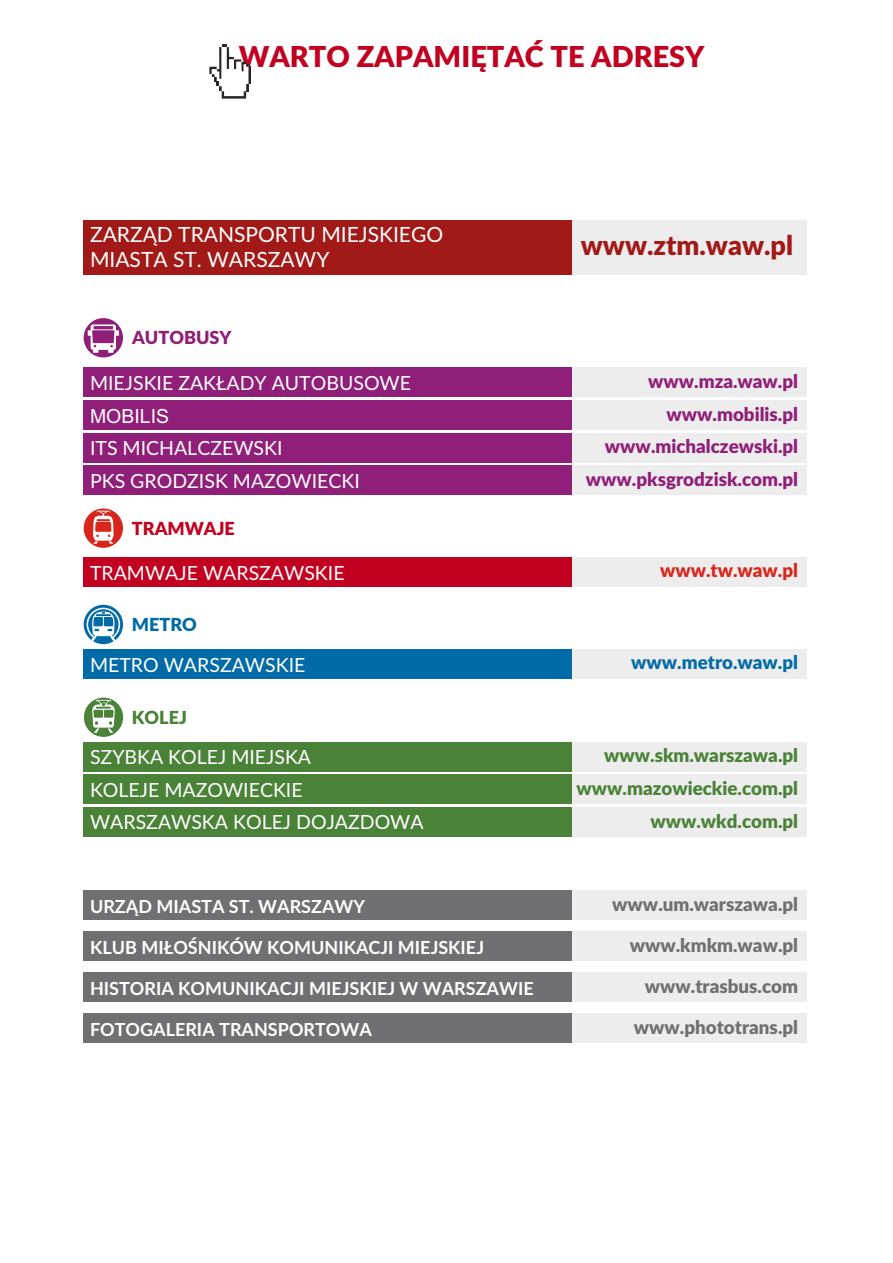
<style>
.page{position:relative;width:893px;height:1263px;background:#fff}
.page>*{position:absolute;margin:0;border:0;box-sizing:border-box;transform-origin:0 0}
.t1{font:900 28.8px "Lato";color:#c2001f}
.t2{font:900 27px "Lato";color:#a11a17}
.t3{font:21px/25.2px "Lato";color:#fff}
.t4{font:19.5px/32.5px "Lato";color:#fff}
.t5{font:19.5px "Arial";color:#fff}
.t6{font:900 18.75px/32.5px "Lato";color:#8f1f78;text-align:right}
.t7{font:900 18.75px/41.1px "Lato";color:#707073;text-align:right}
.t8{font:900 18.75px/32.5px "Lato";color:#4a8238;text-align:right}
.t9{font:900 18.75px "Lato";color:#006ba6}
.t10{font:900 18.75px "Lato";color:#d9261c}
.t11{font:700 18px "Lato";color:#fff}
.t12{font:900 18px "Lato";color:#8f1f78}
.t13{font:900 18px "Lato";color:#c2001f}
.t14{font:900 18px "Lato";color:#006ba6}
.t15{font:900 18px "Lato";color:#4a8238}
</style>
<div class="page">
<svg style="left:209px;top:45px;width:42px;height:54px"></svg>
<div style="left:572px;top:220px;width:235px;height:54px;background:#ededed"></div>
<div style="left:83px;top:368px;width:724px;height:29px;background:#ededed"></div>
<div style="left:83px;top:220px;width:489px;height:54px;background:#a11a17"></div>
<div style="left:83px;top:368px;width:489px;height:29px;background:#8f1f78"></div>
<div style="left:83px;top:401px;width:724px;height:29px;background:#ededed"></div>
<div style="left:83px;top:433px;width:724px;height:29px;background:#ededed"></div>
<div style="left:83px;top:466px;width:724px;height:29px;background:#ededed"></div>
<div style="left:83px;top:401px;width:489px;height:29px;background:#8f1f78"></div>
<div style="left:83px;top:433px;width:489px;height:29px;background:#8f1f78"></div>
<div style="left:83px;top:466px;width:489px;height:29px;background:#8f1f78"></div>
<div style="left:83px;top:558px;width:724px;height:29px;background:#ededed"></div>
<div style="left:83px;top:650px;width:724px;height:29px;background:#ededed"></div>
<div style="left:83px;top:742px;width:724px;height:29px;background:#ededed"></div>
<div style="left:83px;top:774px;width:724px;height:29px;background:#ededed"></div>
<div style="left:83px;top:807px;width:724px;height:29px;background:#ededed"></div>
<div style="left:83px;top:558px;width:489px;height:29px;background:#c2001f"></div>
<div style="left:83px;top:650px;width:489px;height:29px;background:#006ba6"></div>
<div style="left:83px;top:742px;width:489px;height:29px;background:#4a8238"></div>
<div style="left:83px;top:774px;width:489px;height:29px;background:#4a8238"></div>
<div style="left:83px;top:807px;width:489px;height:29px;background:#4a8238"></div>
<div style="left:83px;top:891px;width:724px;height:29px;background:#ededed"></div>
<div style="left:83px;top:891px;width:489px;height:29px;background:#707073"></div>
<div style="left:83px;top:932px;width:724px;height:29px;background:#ededed"></div>
<div style="left:83px;top:973px;width:724px;height:29px;background:#ededed"></div>
<div style="left:83px;top:1014px;width:724px;height:29px;background:#ededed"></div>
<div style="left:83px;top:932px;width:489px;height:29px;background:#707073"></div>
<div style="left:83px;top:973px;width:489px;height:29px;background:#707073"></div>
<div style="left:83px;top:1014px;width:489px;height:29px;background:#707073"></div>
<svg style="left:82px;top:507px;width:43px;height:42px"></svg>
<div style="left:84px;top:508px;width:39px;height:40px;background:#d9261c;border-radius:50%"></div>
<svg style="left:93px;top:511px;width:21px;height:33px"></svg>
<svg style="left:82px;top:603px;width:43px;height:43px"></svg>
<svg style="left:84px;top:605px;width:39px;height:39px"></svg>
<svg style="left:87px;top:608px;width:33px;height:33px"></svg>
<svg style="left:82px;top:696px;width:43px;height:42px"></svg>
<div style="left:84px;top:698px;width:39px;height:39px;background:#4a8238;border-radius:50%"></div>
<svg style="left:92px;top:700px;width:23px;height:33px"></svg>
<svg style="left:82px;top:317px;width:43px;height:42px"></svg>
<div style="left:84px;top:318px;width:39px;height:39px;background:#8f1f78;border-radius:50%"></div>
<svg style="left:88px;top:324px;width:31px;height:29px"></svg>
<h1 class="t1" style="left:239px;top:44px;width:467px">WARTO ZAPAMIĘTAĆ TE ADRESY</h1>
<p class="t3" style="left:90px;top:223px;width:355px">ZARZĄD TRANSPORTU MIEJSKIEGO<br>MIASTA ST. WARSZAWY</p>
<h2 class="t2" style="left:581px;top:233px;width:214px">www.ztm.waw.pl</h2>
<p class="t12" style="left:132px;top:330px;width:101px">AUTOBUSY</p>
<p class="t4" style="left:90px;top:368px;width:323px">MIEJSKIE ZAKŁADY AUTOBUSOWE</p>
<p class="t6" style="left:648px;top:366px;width:151px">www.mza.waw.pl</p>
<p class="t5" style="left:90px;top:408px;width:81px">MOBILIS</p>
<p class="t4" style="left:90px;top:433px;width:271px">ITS MICHALCZEWSKI<br>PKS GRODZISK MAZOWIECKI</p>
<p class="t6" style="left:586px;top:399px;width:214px">www.mobilis.pl www.michalczewski.pl www.pksgrodzisk.com.pl</p>
<p class="t13" style="left:132px;top:520px;width:105px">TRAMWAJE</p>
<p class="t4" style="left:90px;top:558px;width:256px">TRAMWAJE WARSZAWSKIE</p>
<p class="t14" style="left:132px;top:616px;width:67px">METRO</p>
<p class="t4" style="left:90px;top:650px;width:217px">METRO WARSZAWSKIE</p>
<p class="t15" style="left:132px;top:709px;width:57px">KOLEJ</p>
<p class="t10" style="left:660px;top:562px;width:140px">www.tw.waw.pl</p>
<p class="t9" style="left:631px;top:654px;width:168px">www.metro.waw.pl</p>
<p class="t4" style="left:90px;top:742px;width:335px">SZYBKA KOLEJ MIEJSKA<br>KOLEJE MAZOWIECKIE<br>WARSZAWSKA KOLEJ DOJAZDOWA</p>
<p class="t8" style="left:577px;top:740px;width:223px">www.skm.warszawa.pl www.mazowieckie.com.pl www.wkd.com.pl</p>
<p class="t11" style="left:90px;top:898px;width:277px">URZĄD MIASTA ST. WARSZAWY</p>
<p class="t7" style="left:612px;top:885px;width:187px">www.um.warszawa.pl</p>
<p class="t11" style="left:90px;top:939px;width:396px">KLUB MIŁOŚNIKÓW KOMUNIKACJI MIEJSKIEJ</p>
<p class="t11" style="left:90px;top:980px;width:445px">HISTORIA KOMUNIKACJI MIEJSKIEJ W WARSZAWIE</p>
<p class="t11" style="left:90px;top:1021px;width:283px">FOTOGALERIA TRANSPORTOWA</p>
<p class="t7" style="left:630px;top:926px;width:170px">www.kmkm.waw.pl www.trasbus.com www.phototrans.pl</p>
</div>
